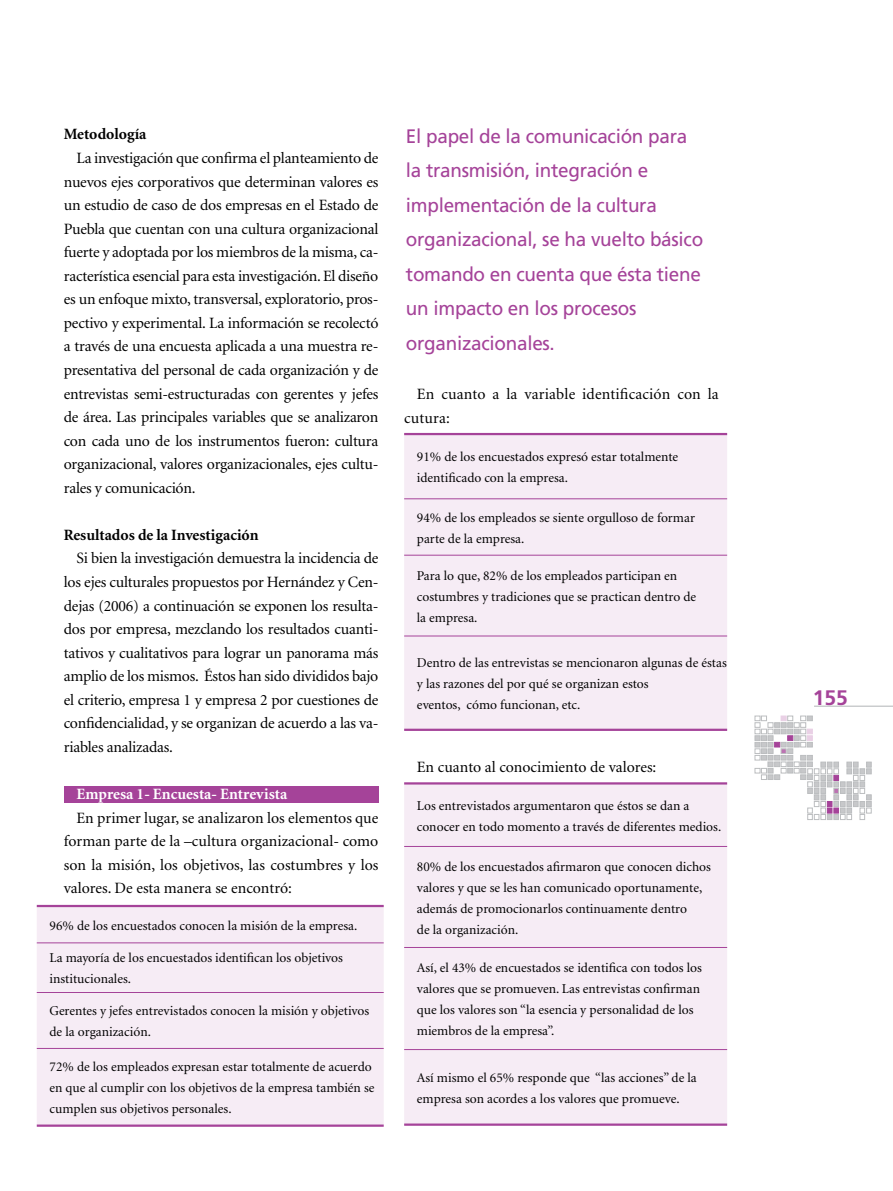
<style>
.page{position:relative;width:893px;height:1191px;background:#fff}
.page>*{position:absolute;margin:0;border:0;box-sizing:border-box;transform-origin:0 0}
.t1{font:700 21px "Frutiger";color:#a54399}
.t2{font:19.5px/34.5px "Frutiger";letter-spacing:-.015em;color:#a54399}
.t3{font:15.75px/23.5px "Minion";letter-spacing:-.015em;color:#000;text-align:justify}
.t4{font:15.75px/23.5px "Minion";letter-spacing:.01em;color:#000}
.t5{font:700 15.75px "Minion";color:#000}
.t6{font:700 15.75px "Minion";color:#fff}
.t7{font:13.5px/21px "Minion";color:#000}
</style>
<div class="page">
<hr style="left:814px;top:706px;width:79px;height:1px;background:#b1b4b6">
<svg style="left:755px;top:716px;width:116px;height:103px"></svg>
<div style="left:404px;top:435px;width:323px;height:293px;background:#f6ecf5"></div>
<hr style="left:404px;top:433px;width:323px;height:2px;background:#a54399">
<hr style="left:404px;top:498px;width:323px;height:1px;background:#a54399">
<hr style="left:404px;top:555px;width:323px;height:1px;background:#a54399">
<hr style="left:404px;top:636px;width:323px;height:1px;background:#a54399">
<hr style="left:404px;top:728px;width:323px;height:3px;background:#a54399">
<div style="left:404px;top:784px;width:323px;height:339px;background:#f6ecf5"></div>
<hr style="left:404px;top:782px;width:323px;height:2px;background:#a54399">
<hr style="left:404px;top:846px;width:323px;height:1px;background:#a54399">
<hr style="left:404px;top:947px;width:323px;height:1px;background:#a54399">
<hr style="left:404px;top:1049px;width:323px;height:1px;background:#a54399">
<hr style="left:404px;top:1123px;width:323px;height:2px;background:#a54399">
<div style="left:64px;top:786px;width:314px;height:17px;background:#a54399"></div>
<div style="left:37px;top:907px;width:347px;height:217px;background:#f6ecf5"></div>
<hr style="left:37px;top:905px;width:347px;height:2px;background:#a54399">
<hr style="left:37px;top:942px;width:347px;height:1px;background:#a54399">
<hr style="left:37px;top:992px;width:347px;height:1px;background:#a54399">
<hr style="left:37px;top:1048px;width:347px;height:1px;background:#a54399">
<hr style="left:37px;top:1124px;width:347px;height:2px;background:#a54399">
<p class="t5" style="left:64px;top:126px;width:84px">Metodología</p>
<p class="t3" style="left:64px;top:147px;width:316px;text-indent:13px">La investigación que confirma el planteamiento de nuevos ejes corporativos que determinan valores es un estudio de caso de dos empresas en el Estado de Puebla que cuentan con una cultura organizacional fuerte y adoptada por los miembros de la misma, ca&shy;racterística esencial para esta investigación. El diseño es un enfoque mixto, transversal, exploratorio, pros&shy;pectivo y experimental. La información se recolectó a través de una encuesta aplicada a una muestra re&shy;presentativa del personal de cada organización y de entrevistas semi-estructuradas con gerentes y jefes de área. Las principales variables que se analizaron con cada uno de los instrumentos fueron: cultura organizacional, valores organizacionales, ejes cultu&shy;rales y comunicación.</p>
<p class="t5" style="left:64px;top:527px;width:196px">Resultados de la Investigación</p>
<p class="t3" style="left:64px;top:547px;width:316px;text-indent:13px">Si bien la investigación demuestra la incidencia de los ejes culturales propuestos por Hernández y Cen&shy;dejas (2006) a continuación se exponen los resulta&shy;dos por empresa, mezclando los resultados cuanti&shy;tativos y cualitativos para lograr un panorama más amplio de los mismos. Éstos han sido divididos bajo el criterio, empresa 1 y empresa 2 por cuestiones de confidencialidad, y se organizan de acuerdo a las va&shy;riables analizadas.</p>
<p class="t6" style="left:77px;top:786px;width:212px">Empresa 1- Encuesta- Entrevista</p>
<p class="t3" style="left:64px;top:806px;width:316px;text-indent:13px">En primer lugar, se analizaron los elementos que forman parte de la –cultura organizacional- como son la misión, los objetivos, las costumbres y los valores. De esta manera se encontró:</p>
<p class="t7" style="left:50px;top:915px;width:309px">96% de los encuestados conocen la misión de la empresa.</p>
<p class="t7" style="left:50px;top:948px;width:295px">La mayoría de los encuestados identifican los objetivos institucionales.</p>
<p class="t7" style="left:50px;top:1000px;width:321px">Gerentes y jefes entrevistados conocen la misión y objetivos de la organización.</p>
<p class="t7" style="left:50px;top:1056px;width:327px">72% de los empleados expresan estar totalmente de acuerdo en que al cumplir con los objetivos de la empresa también se cumplen sus objetivos personales.</p>
<p class="t2" style="left:406px;top:119px;width:299px">El papel de la comunicación para la transmisión, integración e implementación de la cultura organizacional, se ha vuelto básico tomando en cuenta que ésta tiene un impacto en los procesos organizacionales.</p>
<p class="t4" style="left:404px;top:383px;width:316px;text-indent:13px">En cuanto a la variable identificación con la cutura:</p>
<p class="t7" style="left:417px;top:447px;width:263px">91% de los encuestados expresó estar totalmente identificado con la empresa.</p>
<p class="t7" style="left:417px;top:507px;width:280px">94% de los empleados se siente orgulloso de formar parte de la empresa.</p>
<p class="t7" style="left:417px;top:565px;width:281px">Para lo que, 82% de los empleados participan en costumbres y tradiciones que se practican dentro de la empresa.</p>
<p class="t7" style="left:417px;top:652px;width:311px">Dentro de las entrevistas se mencionaron algunas de éstas y las razones del por qué se organizan estos<br>eventos, cómo funcionan, etc.</p>
<p class="t3" style="left:417px;top:756px;width:241px">En cuanto al conocimiento de valores:</p>
<p class="t7" style="left:417px;top:795px;width:306px">Los entrevistados argumentaron que éstos se dan a conocer en todo momento a través de diferentes medios.</p>
<p class="t7" style="left:417px;top:856px;width:296px">80% de los encuestados afirmaron que conocen dichos valores y que se les han comunicado oportunamente, además de promocionarlos continuamente dentro<br>de la organización.</p>
<p class="t7" style="left:417px;top:957px;width:286px">Así, el 43% de encuestados se identifica con todos los valores que se promueven. Las entrevistas confirman que los valores son “la esencia y personalidad de los miembros de la empresa”.</p>
<p class="t7" style="left:417px;top:1067px;width:281px">Así mismo el 65% responde que “las acciones” de la empresa son acordes a los valores que promueve.</p>
<h1 class="t1" style="left:813px;top:686px;width:37px">155</h1>
</div>
